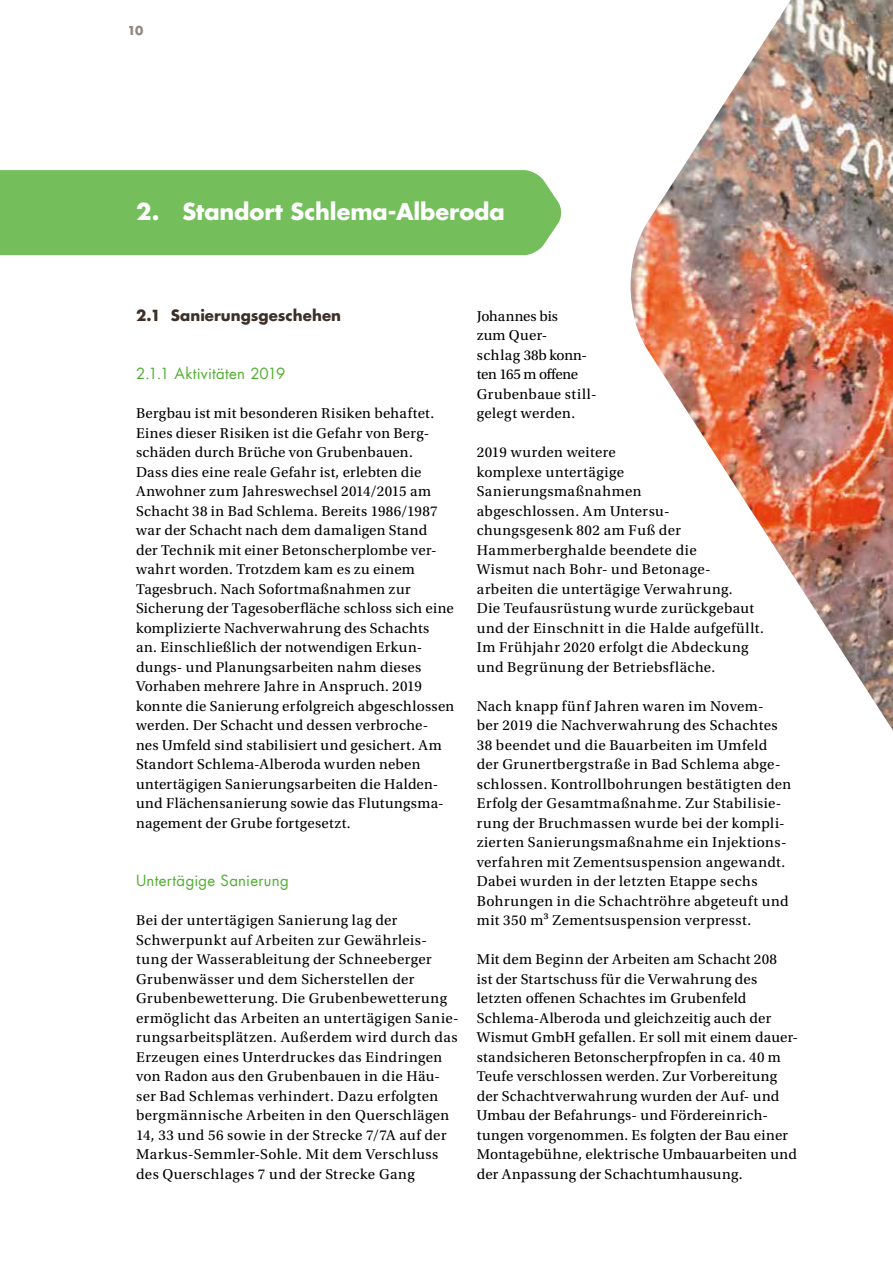
<style>
.page{position:relative;width:893px;height:1263px;background:#fff}
.page>*{position:absolute;margin:0;border:0;box-sizing:border-box;transform-origin:0 0}
.t1{font:700 22.5px "Futura Com";letter-spacing:-.005em;color:#fff}
.t2{font:15px/19.5px "Utopia Std";letter-spacing:.02em;color:#000}
.t3{font:15px "Futura Com";letter-spacing:.02em;color:#52ae32}
.t4{font:700 15px "Futura Com";color:#3c3028}
.t5{font:700 12px "Futura Com";color:#92857c}
</style>
<div class="page">
<div style="left:0;top:170px;width:562px;height:85px;background:#74be5b"></div>
<img style="left:630px;top:0;width:263px;height:730px">
<p class="t5" style="left:128px;top:22px;width:17px">10</p>
<h1 class="t1" style="left:136px;top:194px;width:370px">2. Standort Schlema-Alberoda</h1>
<p class="t4" style="left:136px;top:303px;width:207px">2.1 Sanierungsgeschehen</p>
<p class="t3" style="left:136px;top:363px;width:151px">2.1.1 Aktivitäten 2019</p>
<p class="t2" style="left:136px;top:404px;width:320px">Bergbau ist mit besonderen Risiken behaftet.<br>Eines dieser Risiken ist die Gefahr von Berg&shy;schäden durch Brüche von Grubenbauen.<br>Dass dies eine reale Gefahr ist, erlebten die Anwohner zum Jahreswechsel 2014/2015 am Schacht 38 in Bad Schlema. Bereits 1986/1987 war der Schacht nach dem damaligen Stand<br>der Technik mit einer Betonscherplombe ver&shy;wahrt worden. Trotzdem kam es zu einem Tagesbruch. Nach Sofortmaßnahmen zur Sicherung der Tagesoberfläche schloss sich eine komplizierte Nachverwahrung des Schachts<br>an. Einschließlich der notwendigen Erkun&shy;dungs- und Planungsarbeiten nahm dieses Vorhaben mehrere Jahre in Anspruch. 2019 konnte die Sanierung erfolgreich abgeschlossen werden. Der Schacht und dessen verbroche&shy;nes Umfeld sind stabilisiert und gesichert. Am Standort Schlema-Alberoda wurden neben untertägigen Sanierungsarbeiten die Halden&shy;und Flächensanierung sowie das Flutungsma&shy;nagement der Grube fortgesetzt.</p>
<p class="t3" style="left:136px;top:870px;width:154px">Untertägige Sanierung</p>
<p class="t2" style="left:136px;top:911px;width:324px">Bei der untertägigen Sanierung lag der Schwerpunkt auf Arbeiten zur Gewährleis&shy;tung der Wasserableitung der Schneeberger Grubenwässer und dem Sicherstellen der Grubenbewetterung. Die Grubenbewetterung ermöglicht das Arbeiten an untertägigen Sanie&shy;rungsarbeitsplätzen. Außerdem wird durch das Erzeugen eines Unterdruckes das Eindringen von Radon aus den Grubenbauen in die Häu&shy;ser Bad Schlemas verhindert. Dazu erfolgten bergmännische Arbeiten in den Querschlägen 14, 33 und 56 sowie in der Strecke 7/7A auf der Markus-Semmler-Sohle. Mit dem Verschluss des Querschlages 7 und der Strecke Gang</p>
<p class="t2" style="left:477px;top:306px;width:121px">Johannes bis<br>zum Quer-<br>schlag 38b konn&shy;ten 165 m offene<br>Grubenbaue still&shy;gelegt werden.</p>
<p class="t2" style="left:477px;top:443px;width:288px">2019 wurden weitere<br>komplexe untertägige<br>Sanierungsmaßnahmen<br>abgeschlossen. Am Untersu&shy;chungsgesenk 802 am Fuß der<br>Hammerberghalde beendete die<br>Wismut nach Bohr- und Betonage&shy;arbeiten die untertägige Verwahrung.<br>Die Teufausrüstung wurde zurückgebaut und der Einschnitt in die Halde aufgefüllt.<br>Im Frühjahr 2020 erfolgt die Abdeckung und Begrünung der Betriebsfläche.</p>
<p class="t2" style="left:477px;top:696px;width:316px">Nach knapp fünf Jahren waren im Novem-<br>ber 2019 die Nachverwahrung des Schachtes 38 beendet und die Bauarbeiten im Umfeld der Grunertbergstraße in Bad Schlema abge&shy;schlossen. Kontrollbohrungen bestätigten den Erfolg der Gesamtmaßnahme. Zur Stabilisie&shy;rung der Bruchmassen wurde bei der kompli&shy;zierten Sanierungsmaßnahme ein Injektions&shy;verfahren mit Zementsuspension angewandt.<br>Dabei wurden in der letzten Etappe sechs Bohrungen in die Schachtröhre abgeteuft und mit 350 m³ Zementsuspension verpresst.</p>
<p class="t2" style="left:477px;top:950px;width:323px">Mit dem Beginn der Arbeiten am Schacht 208<br>ist der Startschuss für die Verwahrung des letzten offenen Schachtes im Grubenfeld Schlema-Alberoda und gleichzeitig auch der Wismut GmbH gefallen. Er soll mit einem dauer&shy;standsicheren Betonscherpfropfen in ca. 40 m Teufe verschlossen werden. Zur Vorbereitung der Schachtverwahrung wurden der Auf- und Umbau der Befahrungs- und Fördereinrich&shy;tungen vorgenommen. Es folgten der Bau einer Montagebühne, elektrische Umbauarbeiten und der Anpassung der Schachtumhausung.</p>
</div>
